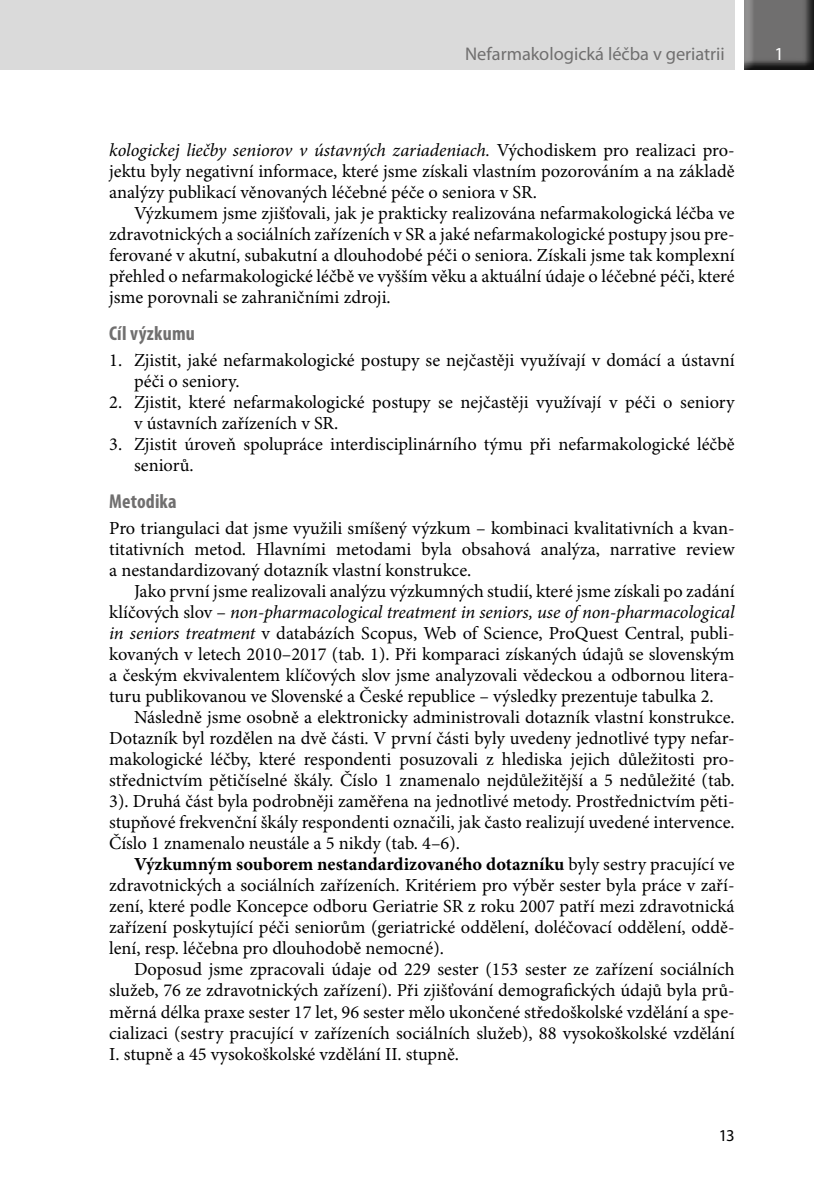
<style>
.page{position:relative;width:829px;height:1191px;background:#fff}
.page>*{position:absolute;margin:0;border:0;box-sizing:border-box;transform-origin:0 0}
._45_titulek{font:700 condensed 20.12px "Myriad Pro";letter-spacing:.01em;color:#706f6f}
.ZaklTEXT{font:18.38px/21px "Minion Pro";color:#000;text-align:justify}
.ZaklText1radek{font:18.38px/21px "Minion Pro";color:#000;text-align:justify}
.Zahlavi{font:18.38px "Myriad Pro";color:#706f6f}
.t1{font:18.38px "Myriad Pro";color:#fff}
.t2{font:16.62px "Myriad Pro";color:#000}
.s1{font-style:italic}
.s2{font-weight:700}
</style>
<div class="page">
<div style="left:0;top:0;width:734px;height:69px;background:#dadada"></div>
<div style="left:744px;top:0;width:71px;height:72px;background:#000;opacity:.75"></div>
<p class="Zahlavi" style="left:465px;top:42px;width:261px">Nefarmakologická léčba v geriatrii</p>
<p class="t1" style="left:774px;top:42px;width:11px">1</p>
<p class="ZaklText1radek" style="left:109px;top:140px;width:627px"><span class="s1">kologickej liečby seniorov v ústavných zariadeniach.</span> Východiskem pro realizaci pro&shy;jektu byly negativní informace, které jsme získali vlastním pozorováním a na základě analýzy publikací věnovaných léčebné péče o seniora v SR.</p>
<p class="ZaklTEXT" style="left:109px;top:203px;width:627px;text-indent:25px">Výzkumem jsme zjišťovali, jak je prakticky realizována nefarmakologická léčba ve zdravotnických a sociálních zařízeních v SR a jaké nefarmakologické postupy jsou pre&shy;ferované v akutní, subakutní a dlouhodobé péči o seniora. Získali jsme tak komplexní přehled o nefarmakologické léčbě ve vyšším věku a aktuální údaje o léčebné péči, které jsme porovnali se zahraničními zdroji.</p>
<p class="_45_titulek" style="left:109px;top:321px;width:87px">Cíl výzkumu</p>
<p class="ZaklTEXT" style="left:134px;top:350px;width:602px;text-indent:-25px">1. Zjistit, jaké nefarmakologické postupy se nejčastěji využívají v domácí a ústavní péči o seniory.</p>
<p class="ZaklTEXT" style="left:134px;top:392px;width:602px;text-indent:-25px">2. Zjistit, které nefarmakologické postupy se nejčastěji využívají v péči o seniory v ústavních zařízeních v SR.</p>
<p class="ZaklTEXT" style="left:134px;top:434px;width:602px;text-indent:-25px">3. Zjistit úroveň spolupráce interdisciplinárního týmu při nefarmakologické léčbě seniorů.</p>
<p class="_45_titulek" style="left:109px;top:489px;width:69px">Metodika</p>
<p class="ZaklText1radek" style="left:109px;top:518px;width:627px">Pro triangulaci dat jsme využili smíšený výzkum – kombinaci kvalitativních a kvan&shy;titativních metod. Hlavními metodami byla obsahová analýza, narrative review a nestandardizovaný dotazník vlastní konstrukce.</p>
<p class="ZaklTEXT" style="left:109px;top:581px;width:627px;text-indent:25px">Jako první jsme realizovali analýzu výzkumných studií, které jsme získali po zadání klíčových slov – <span class="s1">non-pharmacological treatment in seniors, use of non-pharmacological in seniors treatment</span> v databázích Scopus, Web of Science, ProQuest Central, publi&shy;kovaných v letech 2010–2017 (tab. 1). Při komparaci získaných údajů se slovenským a českým ekvivalentem klíčových slov jsme analyzovali vědeckou a odbornou litera&shy;turu publikovanou ve Slovenské a České republice – výsledky prezentuje tabulka 2.</p>
<p class="ZaklTEXT" style="left:109px;top:708px;width:627px;text-indent:25px">Následně jsme osobně a elektronicky administrovali dotazník vlastní konstrukce.<br>Dotazník byl rozdělen na dvě části. V první části byly uvedeny jednotlivé typy nefar&shy;makologické léčby, které respondenti posuzovali z hlediska jejich důležitosti pro&shy;střednictvím pětičíselné škály. Číslo 1 znamenalo nejdůležitější a 5 nedůležité (tab.<br>3). Druhá část byla podrobněji zaměřena na jednotlivé metody. Prostřednictvím pěti&shy;stupňové frekvenční škály respondenti označili, jak často realizují uvedené intervence.<br>Číslo 1 znamenalo neustále a 5 nikdy (tab. 4–6).</p>
<p class="ZaklTEXT" style="left:109px;top:854px;width:627px;text-indent:25px"><span class="s2">Výzkumným souborem nestandardizovaného dotazníku</span> byly sestry pracující ve zdravotnických a sociálních zařízeních. Kritériem pro výběr sester byla práce v zaří&shy;zení, které podle Koncepce odboru Geriatrie SR z roku 2007 patří mezi zdravotnická zařízení poskytující péči seniorům (geriatrické oddělení, doléčovací oddělení, oddě&shy;lení, resp. léčebna pro dlouhodobě nemocné).</p>
<p class="ZaklTEXT" style="left:109px;top:959px;width:627px;text-indent:25px">Doposud jsme zpracovali údaje od 229 sester (153 sester ze zařízení sociálních služeb, 76 ze zdravotnických zařízení). Při zjišťování demografických údajů byla prů&shy;měrná délka praxe sester 17 let, 96 sester mělo ukončené středoškolské vzdělání a spe&shy;cializaci (sestry pracující v zařízeních sociálních služeb), 88 vysokoškolské vzdělání I. stupně a 45 vysokoškolské vzdělání II. stupně.</p>
<p class="t2" style="left:718px;top:1125px;width:17px">13</p>
</div>
